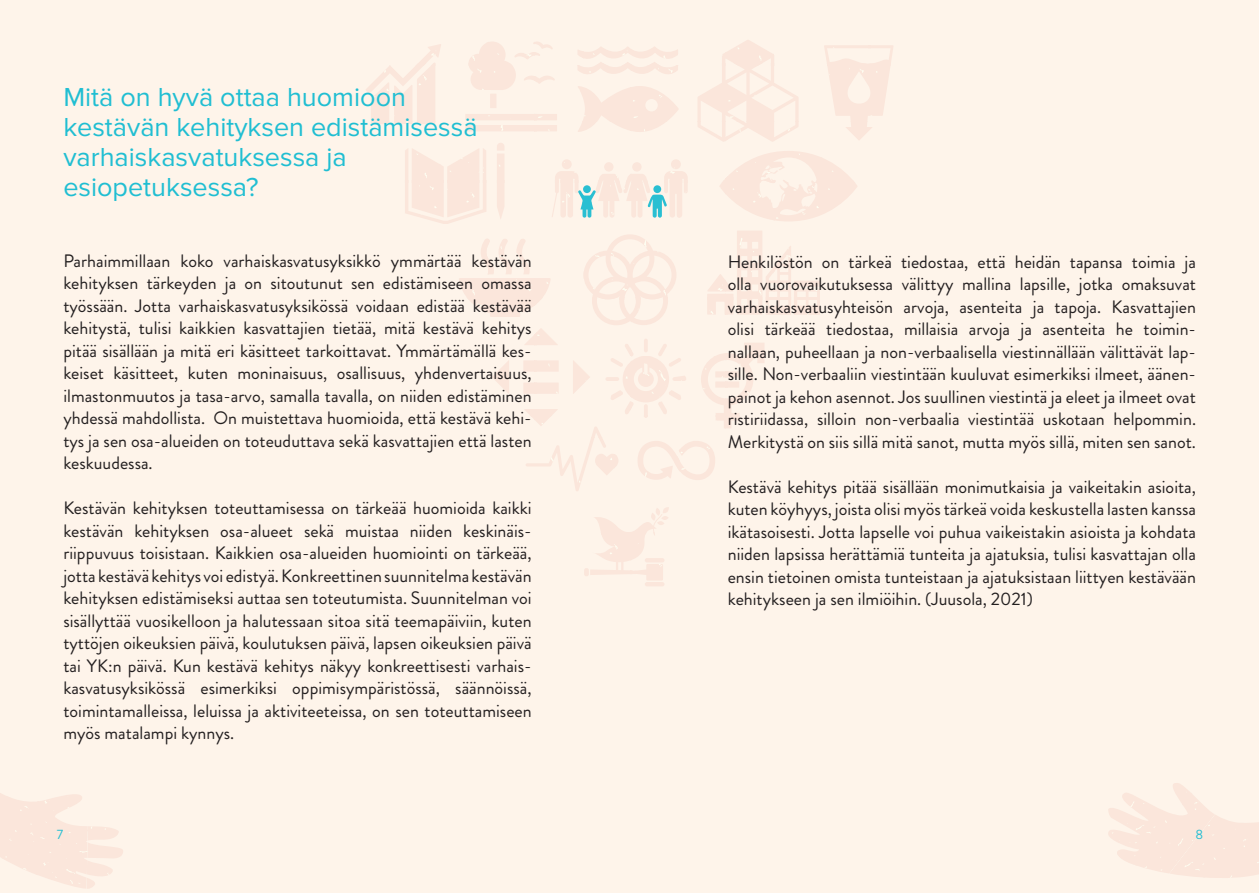
<style>
.page{position:relative;width:1259px;height:893px;background:#fef4ea}
.page>*{position:absolute;margin:0;border:0;box-sizing:border-box;transform-origin:0 0}
.t1{font:27px/30px "Proxima Nova";color:#20bed2}
.t2{font:18px/22.5px "Brandon Grotesque";color:#231f20;text-align:justify}
.t3{font:13.5px "Brandon Grotesque";color:#20bed2}
</style>
<div class="page">
<div style="left:671px;top:159px;width:10px;height:10px;background:#fbe6db;border-radius:50%"></div>
<div style="left:632px;top:162px;width:9px;height:10px;background:#fbe6db;border-radius:50%"></div>
<div style="left:604px;top:162px;width:9px;height:10px;background:#fbe6db;border-radius:50%"></div>
<div style="left:562px;top:159px;width:10px;height:10px;background:#fbe6db;border-radius:50%"></div>
<svg style="left:552px;top:171px;width:135px;height:47px"></svg>
<svg style="left:497px;top:143px;width:7px;height:76px"></svg>
<svg style="left:405px;top:149px;width:81px;height:75px"></svg>
<svg style="left:824px;top:45px;width:69px;height:95px"></svg>
<svg style="left:366px;top:44px;width:75px;height:80px"></svg>
<svg style="left:697px;top:40px;width:101px;height:102px"></svg>
<hr style="left:645px;top:582px;width:19px;height:4px;background:#fbe6db;border-radius:2px">
<svg style="left:590px;top:507px;width:79px;height:73px"></svg>
<div style="left:584px;top:568px;width:5px;height:8px;background:#fbe6db;border-radius:2px"></div>
<svg style="left:720px;top:151px;width:137px;height:70px"></svg>
<div style="left:490px;top:94px;width:6px;height:14px;background:#fbe6db"></div>
<div style="left:465px;top:114px;width:92px;height:6px;background:#fbe6db"></div>
<div style="left:465px;top:125px;width:92px;height:6px;background:#fbe6db"></div>
<svg style="left:468px;top:42px;width:87px;height:48px"></svg>
<svg style="left:578px;top:86px;width:100px;height:46px"></svg>
<svg style="left:577px;top:47px;width:101px;height:27px"></svg>
<svg style="left:459px;top:231px;width:361px;height:260px"></svg>
<svg style="left:0;top:793px;width:123px;height:96px"></svg>
<svg style="left:1108px;top:783px;width:151px;height:95px"></svg>
<h1 class="t1" style="left:63px;top:83px;width:416px">Mitä on hyvä ottaa huomioon kestävän kehityksen edistämisessä varhaiskasvatuksessa ja esiopetuksessa?</h1>
<p class="t2" style="left:63px;top:250px;width:470px">Parhaimmillaan koko varhaiskasvatusyksikkö ymmärtää kestävän kehityksen tärkeyden ja on sitoutunut sen edistämiseen omassa työssään. Jotta varhaiskasvatusyksikössä voidaan edistää kestävää kehitystä, tulisi kaikkien kasvattajien tietää, mitä kestävä kehitys pitää sisällään ja mitä eri käsitteet tarkoittavat. Ymmärtämällä kes&shy;keiset käsitteet, kuten moninaisuus, osallisuus, yhdenvertaisuus, ilmastonmuutos ja tasa-arvo, samalla tavalla, on niiden edistäminen yhdessä mahdollista. On muistettava huomioida, että kestävä kehi&shy;tys ja sen osa-alueiden on toteuduttava sekä kasvattajien että lasten keskuudessa.</p>
<p class="t2" style="left:63px;top:497px;width:470px">Kestävän kehityksen toteuttamisessa on tärkeää huomioida kaikki kestävän kehityksen osa-alueet sekä muistaa niiden keskinäis&shy;riippuvuus toisistaan. Kaikkien osa-alueiden huomiointi on tärkeää, jotta kestävä kehitys voi edistyä. Konkreettinen suunnitelma kestävän kehityksen edistämiseksi auttaa sen toteutumista. Suunnitelman voi sisällyttää vuosikelloon ja halutessaan sitoa sitä teemapäiviin, kuten tyttöjen oikeuksien päivä, koulutuksen päivä, lapsen oikeuksien päivä tai YK:n päivä. Kun kestävä kehitys näkyy konkreettisesti varhais&shy;kasvatusyksikössä esimerkiksi oppimisympäristössä, säännöissä, toimintamalleissa, leluissa ja aktiviteeteissa, on sen toteuttamiseen myös matalampi kynnys.</p>
<p class="t2" style="left:728px;top:251px;width:470px">Henkilöstön on tärkeä tiedostaa, että heidän tapansa toimia ja olla vuorovaikutuksessa välittyy mallina lapsille, jotka omaksuvat varhaiskasvatusyhteisön arvoja, asenteita ja tapoja. Kasvattajien olisi tärkeää tiedostaa, millaisia arvoja ja asenteita he toimin&shy;nallaan, puheellaan ja non-verbaalisella viestinnällään välittävät lap&shy;sille. Non-verbaaliin viestintään kuuluvat esimerkiksi ilmeet, äänen&shy;painot ja kehon asennot. Jos suullinen viestintä ja eleet ja ilmeet ovat ristiriidassa, silloin non-verbaalia viestintää uskotaan helpommin.<br>Merkitystä on siis sillä mitä sanot, mutta myös sillä, miten sen sanot.</p>
<p class="t2" style="left:728px;top:476px;width:470px">Kestävä kehitys pitää sisällään monimutkaisia ja vaikeitakin asioita, kuten köyhyys, joista olisi myös tärkeä voida keskustella lasten kanssa ikätasoisesti. Jotta lapselle voi puhua vaikeistakin asioista ja kohdata niiden lapsissa herättämiä tunteita ja ajatuksia, tulisi kasvattajan olla ensin tietoinen omista tunteistaan ja ajatuksistaan liittyen kestävään kehitykseen ja sen ilmiöihin. (Juusola, 2021)</p>
<p class="t3" style="left:57px;top:825px;width:8px">7</p>
<p class="t3" style="left:1195px;top:825px;width:9px">8</p>
</div>
